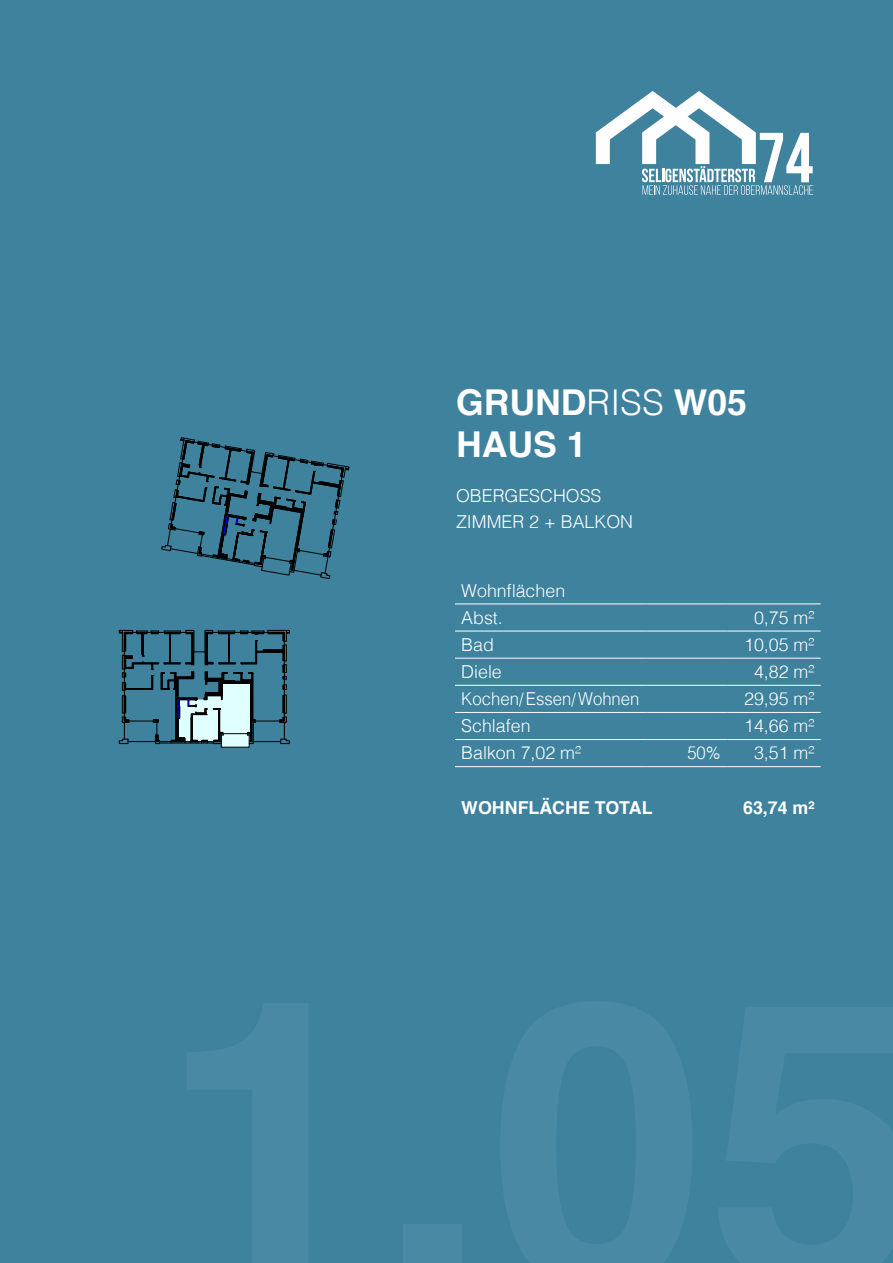
<style>
.page{position:relative;width:893px;height:1263px;background:#3e829e}
.page>*{position:absolute;margin:0;border:0;box-sizing:border-box;transform-origin:0 0}
.t1{font:700 35.55px/42.8px "Helvetica";color:#fff}
.t2{font:300 17.85px/25.5px "Helvetica";color:#fff}
.t3{font:300 17.85px "Helvetica";color:#fff;scale:.94 1}
.t4{font:700 17.85px "Helvetica";color:#fff}
.s1{font-weight:300}
.s2{font-size:16.8px}
</style>
<div class="page">
<svg style="left:596px;top:91px;width:217px;height:104px"></svg>
<hr style="left:455px;top:603px;width:191px;height:1px;background:#fff">
<hr style="left:646px;top:603px;width:81px;height:1px;background:#fff">
<hr style="left:727px;top:603px;width:94px;height:1px;background:#fff">
<hr style="left:455px;top:631px;width:191px;height:1px;background:#fff">
<hr style="left:646px;top:631px;width:81px;height:1px;background:#fff">
<hr style="left:727px;top:631px;width:94px;height:1px;background:#fff">
<hr style="left:455px;top:658px;width:191px;height:1px;background:#fff">
<hr style="left:646px;top:658px;width:81px;height:1px;background:#fff">
<hr style="left:727px;top:658px;width:94px;height:1px;background:#fff">
<hr style="left:455px;top:685px;width:191px;height:1px;background:#fff">
<hr style="left:646px;top:685px;width:81px;height:1px;background:#fff">
<hr style="left:727px;top:685px;width:94px;height:1px;background:#fff">
<hr style="left:646px;top:712px;width:81px;height:1px;background:#fff">
<hr style="left:646px;top:739px;width:81px;height:1px;background:#fff">
<hr style="left:455px;top:712px;width:191px;height:1px;background:#fff">
<hr style="left:727px;top:712px;width:94px;height:1px;background:#fff">
<hr style="left:455px;top:739px;width:191px;height:1px;background:#fff">
<hr style="left:727px;top:739px;width:94px;height:1px;background:#fff">
<hr style="left:455px;top:766px;width:191px;height:1px;background:#fff">
<hr style="left:646px;top:766px;width:81px;height:1px;background:#fff">
<hr style="left:727px;top:766px;width:94px;height:1px;background:#fff">
<svg style="left:119px;top:630px;width:171px;height:117px"></svg>
<svg style="left:162px;top:438px;width:187px;height:141px"></svg>
<h1 class="t1" style="left:456px;top:381px;width:292px">GRUND<span class="s1">RISS</span> W05<br>HAUS 1</h1>
<p class="t2" style="left:456px;top:482px;width:178px">OBERGESCHOSS<br>ZIMMER 2 + BALKON</p>
<p class="t2" style="left:461px;top:576px;width:105px;line-height:27.2px">Wohnflächen<br>Abst.</p>
<p class="t2" style="left:754px;top:603px;width:62px">0,75 m²</p>
<p class="t2" style="left:461px;top:631px;width:34px">Bad</p>
<p class="t2" style="left:744px;top:631px;width:72px">10,05 m²</p>
<p class="t2" style="left:461px;top:658px;width:42px">Diele</p>
<p class="t2" style="left:754px;top:658px;width:62px">4,82 m²</p>
<p class="t3" style="left:461px;top:684px;width:191px">Kochen<span class="s2">/</span>Essen<span class="s2">/</span>Wohnen</p>
<p class="t2" style="left:744px;top:685px;width:72px">29,95 m²</p>
<p class="t2" style="left:461px;top:712px;width:71px">Schlafen</p>
<p class="t2" style="left:744px;top:712px;width:72px">14,66 m²</p>
<p class="t2" style="left:461px;top:739px;width:121px">Balkon 7,02 m²</p>
<p class="t3" style="left:687px;top:738px;width:37px">50%</p>
<p class="t2" style="left:754px;top:739px;width:62px">3,51 m²</p>
<p class="t4" style="left:461px;top:793px;width:193px">WOHNFLÄCHE TOTAL</p>
<p class="t4" style="left:743px;top:793px;width:73px">63,74 m²</p>
</div>
